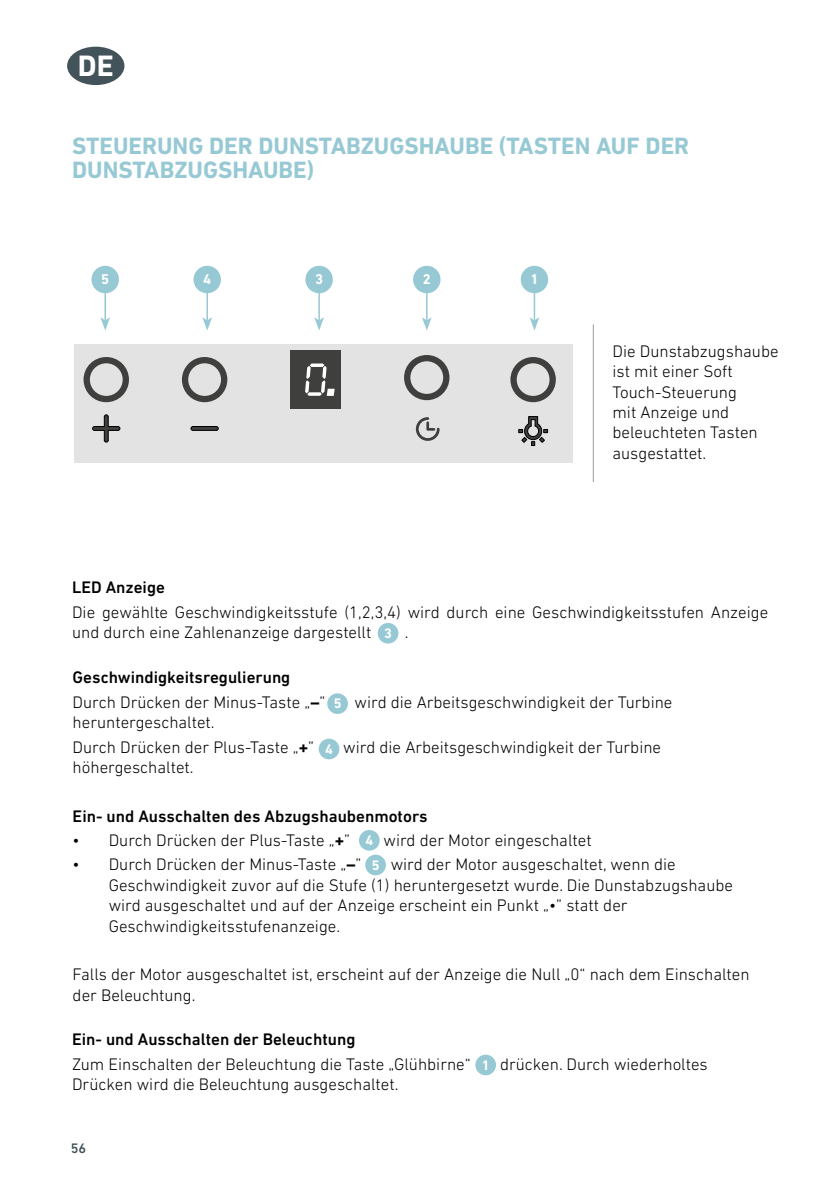
<style>
.page{position:relative;width:840px;height:1191px;background:#fff}
.page>*{position:absolute;margin:0;border:0;box-sizing:border-box;transform-origin:0 0}
.t1{font:700 30px "DIN Next LT Pro";color:#fff}
.t2{font:700 24px/24px "DIN Next LT Pro";color:#97c9d5}
.t3{font:300 17px/20.4px "DIN Next LT Pro";color:#000}
.t4{font:500 17px "DIN Next LT Pro";color:#000}
.t5{font:700 14.4px "DIN Next LT Pro";color:#fff}
.t6{font:700 14px/24.6px "DIN Next LT Pro";color:#fff;text-align:center}
.t7{font:500 14px "DIN Next LT Pro";color:#42535a}
.s1{font-weight:500}
.s2{font-weight:700}
</style>
<div class="page">
<div style="left:67px;top:47px;width:57px;height:38px;background:#42535a;border-radius:50%"></div>
<div style="left:377px;top:623px;width:21px;height:20px;background:#97c9d5;border-radius:50%"></div>
<div style="left:475px;top:1054px;width:20px;height:21px;background:#97c9d5;border-radius:50%"></div>
<div style="left:318px;top:738px;width:21px;height:21px;background:#97c9d5;border-radius:50%"></div>
<div style="left:359px;top:830px;width:20px;height:20px;background:#97c9d5;border-radius:50%"></div>
<div style="left:365px;top:854px;width:20px;height:21px;background:#97c9d5;border-radius:50%"></div>
<div style="left:327px;top:693px;width:21px;height:21px;background:#97c9d5;border-radius:50%"></div>
<div style="left:74px;top:344px;width:498px;height:118px;background:#e3e3e3"></div>
<div style="left:290px;top:350px;width:51px;height:59px;background:#3f3f3e"></div>
<svg style="left:190px;top:426px;width:28px;height:5px"></svg>
<svg style="left:92px;top:414px;width:28px;height:28px"></svg>
<svg style="left:518px;top:416px;width:29px;height:30px"></svg>
<svg style="left:415px;top:417px;width:24px;height:24px"></svg>
<div style="left:510px;top:357px;width:45px;height:45px;border:6px solid #3f3f3e;border-radius:50%"></div>
<div style="left:404px;top:355px;width:45px;height:45px;border:6px solid #3f3f3e;border-radius:50%"></div>
<div style="left:83px;top:357px;width:46px;height:45px;border:6px solid #3f3f3e;border-radius:50%"></div>
<div style="left:182px;top:357px;width:45px;height:45px;border:6px solid #3f3f3e;border-radius:50%"></div>
<svg style="left:305px;top:363px;width:29px;height:33px"></svg>
<div style="left:91px;top:266px;width:28px;height:27px;background:#97c9d5;border-radius:50%"></div>
<div style="left:193px;top:266px;width:28px;height:27px;background:#97c9d5;border-radius:50%"></div>
<div style="left:413px;top:266px;width:27px;height:27px;background:#97c9d5;border-radius:50%"></div>
<div style="left:305px;top:266px;width:28px;height:27px;background:#97c9d5;border-radius:50%"></div>
<div style="left:520px;top:266px;width:28px;height:27px;background:#97c9d5;border-radius:50%"></div>
<hr style="left:592px;top:324px;width:1px;height:158px;background:#9d9d9c">
<hr style="left:104px;top:291px;width:2px;height:29px;background:#97c9d5">
<svg style="left:100px;top:317px;width:10px;height:13px"></svg>
<hr style="left:206px;top:291px;width:2px;height:29px;background:#97c9d5">
<svg style="left:202px;top:317px;width:10px;height:13px"></svg>
<hr style="left:318px;top:291px;width:2px;height:29px;background:#97c9d5">
<svg style="left:314px;top:317px;width:10px;height:13px"></svg>
<svg style="left:421px;top:292px;width:10px;height:38px"></svg>
<hr style="left:533px;top:291px;width:2px;height:29px;background:#97c9d5">
<svg style="left:529px;top:317px;width:10px;height:13px"></svg>
<h1 class="t1" style="left:78px;top:48px;width:37px">DE</h1>
<h2 class="t2" style="left:72px;top:134px;width:618px">STEUERUNG DER DUNSTABZUGSHAUBE (TASTEN AUF DER<br>DUNSTABZUGSHAUBE)</h2>
<p class="t5" style="left:101px;top:271px;width:10px">5</p>
<p class="t5" style="left:203px;top:271px;width:10px">4</p>
<p class="t5" style="left:315px;top:271px;width:10px">3</p>
<p class="t5" style="left:422px;top:271px;width:10px">2</p>
<p class="t5" style="left:530px;top:271px;width:10px">1</p>
<p class="t3" style="left:612px;top:341px;width:168px">Die Dunstabzugshaube ist mit einer Soft<br>Touch-Steuerung<br>mit Anzeige und beleuchteten Tasten ausgestattet.</p>
<p class="t4" style="left:72px;top:577px;width:94px">LED Anzeige</p>
<p class="t3" style="left:72px;top:601px;width:697px">Die gewählte Geschwindigkeitsstufe (1,2,3,4) wird durch eine Geschwindigkeitsstufen Anzeige und durch eine Zahlenanzeige dargestellt</p>
<p class="t6" style="left:384px;top:621px;width:9px">3</p>
<p class="t3" style="left:404px;top:622px;width:5px">.</p>
<p class="t3" style="left:73px;top:665px;width:254px;line-height:24.4px"><span class="s1">Geschwindigkeitsregulierung<br></span>Durch Drücken der Minus-Taste „<span class="s2">–</span>”</p>
<p class="t6" style="left:333px;top:691px;width:9px">5</p>
<p class="t3" style="left:354px;top:691px;width:319px">wird die Arbeitsgeschwindigkeit der Turbine</p>
<p class="t3" style="left:73px;top:710px;width:243px;line-height:24.4px">heruntergeschaltet.<br>Durch Drücken der Plus-Taste „<span class="s2">+</span>”</p>
<p class="t6" style="left:325px;top:736px;width:9px">4</p>
<p class="t3" style="left:343px;top:736px;width:319px">wird die Arbeitsgeschwindigkeit der Turbine</p>
<p class="t3" style="left:73px;top:757px;width:122px">höhergeschaltet.</p>
<p class="t4" style="left:73px;top:806px;width:356px">Ein- und Ausschalten des Abzugshaubenmotors</p>
<p class="t3" style="left:73px;top:830px;width:279px">• Durch Drücken der Plus-Taste „<span class="s2">+</span>”</p>
<p class="t3" style="left:383px;top:830px;width:209px">wird der Motor eingeschaltet</p>
<p class="t3" style="left:73px;top:854px;width:290px">• Durch Drücken der Minus-Taste „<span class="s2">–</span>”</p>
<p class="t6" style="left:365px;top:828px;width:16px">4<br>5</p>
<p class="t3" style="left:109px;top:854px;width:625px;text-indent:282px">wird der Motor ausgeschaltet, wenn die Geschwindigkeit zuvor auf die Stufe (1) heruntergesetzt wurde. Die Dunstabzugshaube wird ausgeschaltet und auf der Anzeige erscheint ein Punkt „•” statt der Geschwindigkeitsstufenanzeige.</p>
<p class="t3" style="left:73px;top:964px;width:678px">Falls der Motor ausgeschaltet ist, erscheint auf der Anzeige die Null „0“ nach dem Einschalten der Beleuchtung.</p>
<p class="t4" style="left:72px;top:1029px;width:285px">Ein- und Ausschalten der Beleuchtung</p>
<p class="t3" style="left:72px;top:1053px;width:400px">Zum Einschalten der Beleuchtung die Taste „Glühbirne“</p>
<p class="t3" style="left:499px;top:1053px;width:209px">drücken. Durch wiederholtes</p>
<p class="t3" style="left:72px;top:1074px;width:328px">Drücken wird die Beleuchtung ausgeschaltet.</p>
<p class="t6" style="left:481px;top:1052px;width:9px">1</p>
<p class="t7" style="left:71px;top:1139px;width:17px">56</p>
</div>
